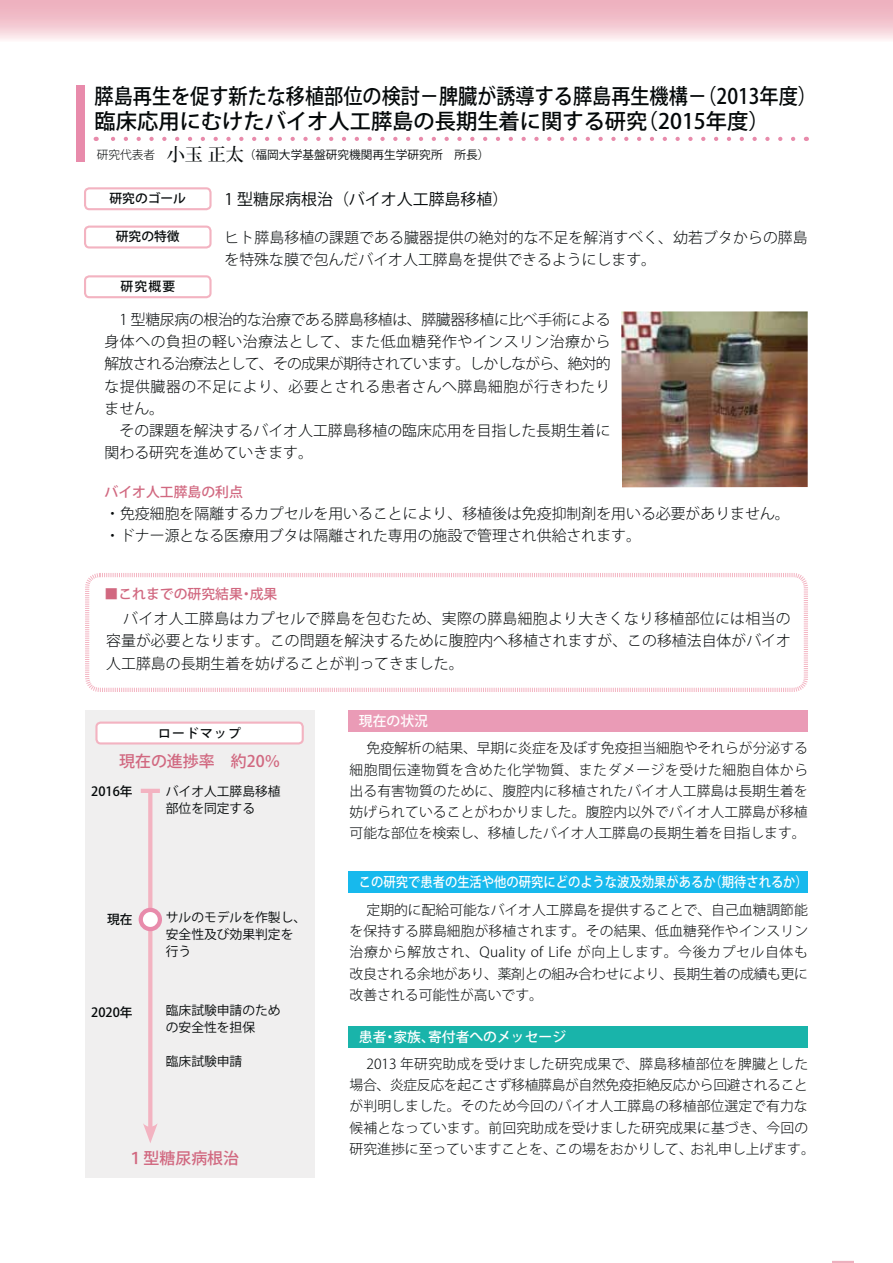
<style>
.page{position:relative;width:893px;height:1263px;background:#fff}
.page>*{position:absolute;margin:0;border:0;box-sizing:border-box;transform-origin:0 0}
.t1{font:21.3px/25.5px "Koz Go Pro Medium 90 msp RKSJ H";color:#040809;scale:.9 1}
.t2{font:15.9px "Koz Go Pro Regular 90 msp RKSJ H";color:#040809}
.t3{font:15.9px "Koz Go Pro Medium 90 msp RKSJ H";color:#d16880}
.t4{font:14.85px/22.4px "Koz Go Pro Light 90 msp RKSJ H";color:#040809}
.t5{font:13.8px/21.3px "Koz Go Pro Light 90 msp RKSJ H";color:#040809;text-align:justify}
.t6{font:13.8px "Koz Go Pro Medium 90 msp RKSJ H";color:#fff;scale:.89 1}
.t7{font:13.8px "Koz Go Pro Medium 90 msp RKSJ H";color:#d16880}
.t8{font:13.8px "Koz Go Pro Medium 90 msp RKSJ H";color:#fff}
.t9{font:12.75px/17px "Koz Go Pro Regular 90 msp RKSJ H";color:#040809}
.t10{font:12.75px "Koz Go Pro Medium 90 msp RKSJ H";color:#040809}
.t11{font:11.7px "Koz Go Pro Regular 90 msp RKSJ H";color:#040809}
.s1{font-family:"Koz Go Pro Light 90 msp RKSJ H"}
.s2{font-family:"Koz Min Pr 6 N Medium 90 msp RKSJ H";font-size:18px}
</style>
<div class="page">
<div style="left:832px;top:1237px;width:22px;height:26px;background:linear-gradient(to right,#edb0be,#edb0be)"></div>
<div style="left:0;top:0;width:893px;height:43px;background:linear-gradient(to bottom,#eba4b4,#fceff1)"></div>
<div style="left:349px;top:710px;width:459px;height:22px;background:#ea9bb6"></div>
<div style="left:349px;top:872px;width:459px;height:21px;background:#17b9ed"></div>
<div style="left:349px;top:1026px;width:459px;height:21px;background:#19b4aa"></div>
<div style="left:85px;top:710px;width:230px;height:468px;background:#f0efef"></div>
<div style="left:84px;top:187px;width:128px;height:23px;border:2px solid #f3b3c1;border-radius:4px"></div>
<div style="left:84px;top:226px;width:128px;height:23px;border:2px solid #f3b3c1;border-radius:4px"></div>
<div style="left:84px;top:275px;width:128px;height:23px;border:2px solid #f3b3c1;border-radius:4px"></div>
<div style="left:96px;top:723px;width:207px;height:20px;background:#fff;border-radius:4px"></div>
<div style="left:95px;top:722px;width:209px;height:23px;border:2px solid #f3b3c1;border-radius:4px"></div>
<svg style="left:85px;top:573px;width:723px;height:119px"></svg>
<hr style="left:148px;top:791px;width:4px;height:340px;background:#f3b3c1">
<hr style="left:141px;top:789px;width:19px;height:4px;background:#f3b3c1">
<svg style="left:143px;top:1123px;width:15px;height:20px"></svg>
<div style="left:141px;top:910px;width:19px;height:19px;background:#fff;border-radius:50%"></div>
<div style="left:139px;top:908px;width:23px;height:23px;border:4px solid #e88bab;border-radius:50%"></div>
<img style="left:621px;top:311px;width:187px;height:176px">
<div style="left:77px;top:85px;width:8px;height:77px;background:#e88bab"></div>
<svg style="left:96px;top:137px;width:697px;height:4px"></svg>
<div style="left:452px;top:1197px;width:420px;height:63px;background:#fff"></div>
<h1 class="t1" style="left:95px;top:86px;width:804px">膵島再生を促す新たな移植部位の検討－脾臓が誘導する膵島再生機構－（2013年度）臨床応用にむけたバイオ人工膵島の長期生着に関する研究（2015年度）</h1>
<p class="t11" style="left:97px;top:150px;width:394px"><span class="s1">研究代表者</span> <span class="s2">小玉 正太</span>（福岡大学基盤研究機関再生学研究所　所長）</p>
<p class="t10" style="left:109px;top:194px;width:78px">研究のゴール</p>
<p class="t10" style="left:116px;top:232px;width:65px">研究の特徴</p>
<p class="t10" style="left:120px;top:282px;width:56px">研究概要</p>
<p class="t2" style="left:225px;top:193px;width:285px">1 型糖尿病根治（バイオ人工膵島移植）</p>
<p class="t4" style="left:225px;top:228px;width:585px">ヒト膵島移植の課題である臓器提供の絶対的な不足を解消すべく、幼若ブタからの膵島を特殊な膜で包んだバイオ人工膵島を提供できるようにします。</p>
<p class="t4" style="left:105px;top:310px;width:508px">　1 型糖尿病の根治的な治療である膵島移植は、膵臓器移植に比べ手術による身体への負担の軽い治療法として、また低血糖発作やインスリン治療から解放される治療法として、その成果が期待されています。しかしながら、絶対的な提供臓器の不足により、必要とされる患者さんへ膵島細胞が行きわたりません。<br>　その課題を解決するバイオ人工膵島移植の臨床応用を目指した長期生着に関わる研究を進めていきます。</p>
<p class="t7" style="left:105px;top:487px;width:140px">バイオ人工膵島の利点</p>
<p class="t4" style="left:105px;top:504px;width:686px">・免疫細胞を隔離するカプセルを用いることにより、移植後は免疫抑制剤を用いる必要がありません。・ドナー源となる医療用ブタは隔離された専用の施設で管理され供給されます。</p>
<p class="t7" style="left:105px;top:589px;width:174px">■これまでの研究結果・成果</p>
<p class="t4" style="left:106px;top:609px;width:686px;text-align:justify;text-indent:17px">バイオ人工膵島はカプセルで膵島を包むため、実際の膵島細胞より大きくなり移植部位には相当の容量が必要となります。この問題を解決するために腹腔内へ移植されますが、この移植法自体がバイオ人工膵島の長期生着を妨げることが判ってきました。</p>
<p class="t10" style="left:158px;top:729px;width:84px">ロードマップ</p>
<p class="t3" style="left:119px;top:755px;width:163px">現在の進捗率　約20％</p>
<p class="t10" style="left:91px;top:786px;width:43px">2016年</p>
<p class="t9" style="left:166px;top:784px;width:116px">バイオ人工膵島移植部位を同定する</p>
<p class="t10" style="left:107px;top:915px;width:27px">現在</p>
<p class="t10" style="left:91px;top:1007px;width:43px">2020年</p>
<p class="t9" style="left:166px;top:910px;width:142px">サルのモデルを作製し、安全性及び効果判定を行う</p>
<p class="t9" style="left:166px;top:1003px;width:116px">臨床試験申請のための安全性を担保</p>
<p class="t9" style="left:166px;top:1054px;width:78px">臨床試験申請</p>
<p class="t3" style="left:128px;top:1152px;width:113px">１型糖尿病根治</p>
<p class="t8" style="left:359px;top:715px;width:71px">現在の状況</p>
<p class="t5" style="left:350px;top:739px;width:460px;text-indent:17px">免疫解析の結果、早期に炎症を及ぼす免疫担当細胞やそれらが分泌する細胞間伝達物質を含めた化学物質、またダメージを受けた細胞自体から出る有害物質のために、腹腔内に移植されたバイオ人工膵島は長期生着を妨げられていることがわかりました。腹腔内以外でバイオ人工膵島が移植可能な部位を検索し、移植したバイオ人工膵島の長期生着を目指します。</p>
<p class="t6" style="left:359px;top:877px;width:506px">この研究で患者の生活や他の研究にどのような波及効果があるか（期待されるか）</p>
<p class="t5" style="left:350px;top:901px;width:460px;text-indent:17px">定期的に配給可能なバイオ人工膵島を提供することで、自己血糖調節能を保持する膵島細胞が移植されます。その結果、低血糖発作やインスリン治療から解放され、Quality of Life が向上します。今後カプセル自体も改良される余地があり、薬剤との組み合わせにより、長期生着の成績も更に改善される可能性が高いです。</p>
<p class="t8" style="left:359px;top:1031px;width:209px">患者・家族、寄付者へのメッセージ</p>
<p class="t5" style="left:350px;top:1055px;width:467px;text-align:left;text-indent:17px">2013 年研究助成を受けました研究成果で、膵島移植部位を脾臓とした場合、炎症反応を起こさず移植膵島が自然免疫拒絶反応から回避されることが判明しました。そのため今回のバイオ人工膵島の移植部位選定で有力な候補となっています。前回究助成を受けました研究成果に基づき、今回の研究進捗に至っていますことを、この場をおかりして、お礼申し上げます。</p>
</div>
